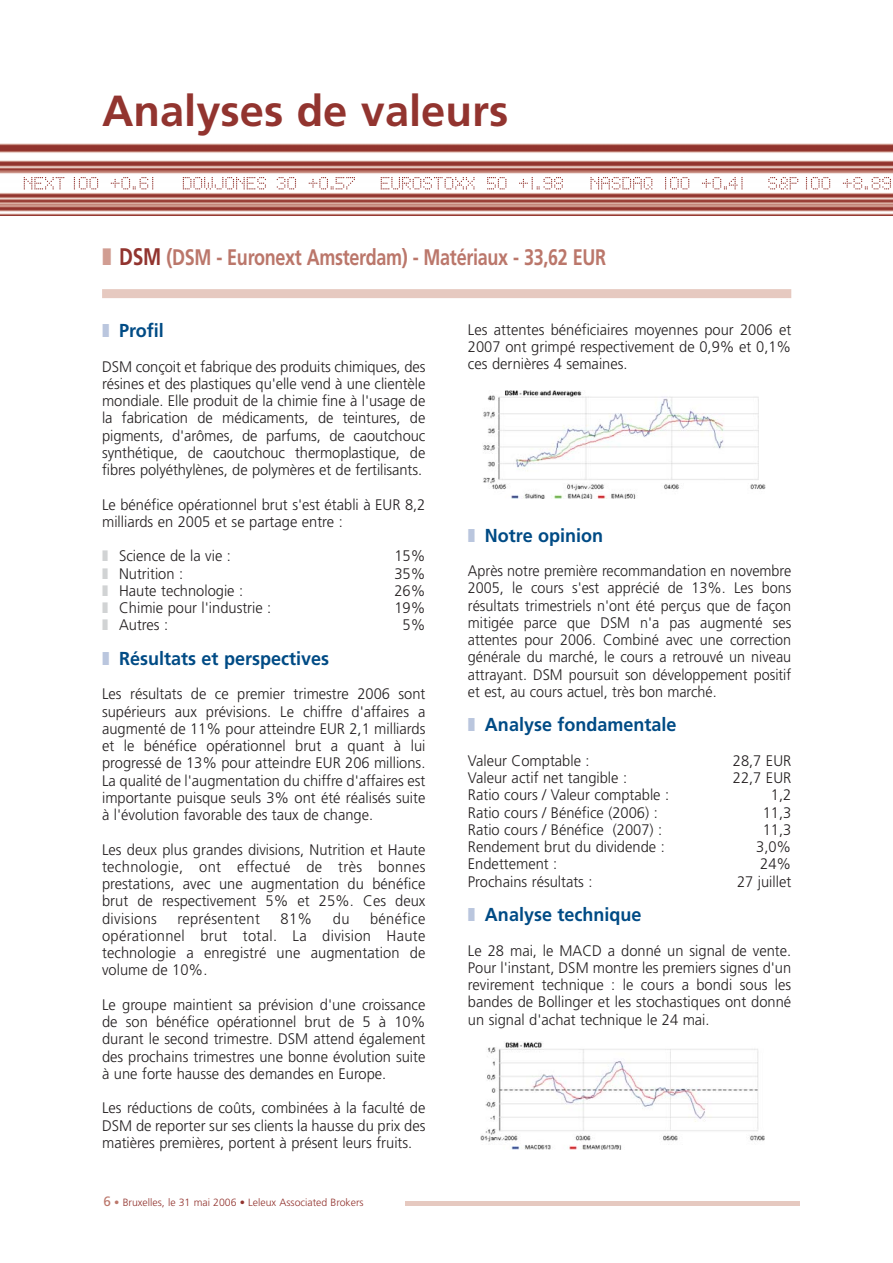
<style>
.page{position:relative;width:893px;height:1263px;background:#fff}
.page>*{position:absolute;margin:0;border:0;box-sizing:border-box;transform-origin:0 0}
.t1{font:700 43.5px "Frutiger";color:#92342f}
.t2{font:700 22.5px "Frutiger";letter-spacing:-.015em;color:#bb776b;scale:.8 1}
.t3{font:700 18.75px "Frutiger";color:#004b85;scale:.96 1}
.t4{font:300 15.3px/17.2px "Frutiger";color:#231f20;text-align:justify;scale:.96 1}
.t5{font:300 15.3px/17.2px "Frutiger";color:#231f20;text-align:justify;scale:.94 1}
.t6{font:300 15.3px "Frutiger";letter-spacing:.02em;color:#231f20;scale:.96 1}
.t7{font:300 10.5px "Frutiger";color:#92342f}
.s1{color:#d19d92}
.s2{font-size:24px;color:#92342f}
.s3{color:#bac6de}
.s4{color:#d1d3d4}
.s5{font-weight:400;font-size:13.5px;color:#bb776b}
.s6{color:#bb776b}
</style>
<div class="page">
<img style="left:0;top:143px;width:892px;height:73px">
<svg style="left:24px;top:177px;width:40px;height:12px"></svg>
<svg style="left:74px;top:177px;width:24px;height:12px"></svg>
<svg style="left:111px;top:177px;width:42px;height:12px"></svg>
<svg style="left:183px;top:177px;width:83px;height:12px"></svg>
<svg style="left:277px;top:177px;width:19px;height:12px"></svg>
<svg style="left:308px;top:177px;width:47px;height:12px"></svg>
<svg style="left:380px;top:177px;width:94px;height:12px"></svg>
<svg style="left:487px;top:177px;width:19px;height:12px"></svg>
<svg style="left:519px;top:177px;width:44px;height:12px"></svg>
<svg style="left:590px;top:177px;width:62px;height:12px"></svg>
<svg style="left:665px;top:177px;width:24px;height:12px"></svg>
<svg style="left:702px;top:177px;width:40px;height:12px"></svg>
<svg style="left:768px;top:177px;width:30px;height:12px"></svg>
<svg style="left:805px;top:177px;width:25px;height:12px"></svg>
<svg style="left:842px;top:177px;width:49px;height:12px"></svg>
<hr style="left:102px;top:1202px;width:697px;height:4px;background:#e6c9c0">
<div style="left:102px;top:1195px;width:302px;height:23px;background:#fff"></div>
<div style="left:102px;top:289px;width:689px;height:9px;background:#e6c9c0"></div>
<img style="left:483px;top:390px;width:282px;height:108px">
<img style="left:480px;top:1041px;width:284px;height:109px">
<h1 class="t1" style="left:102px;top:94px;width:408px">Analyses de valeurs</h1>
<h2 class="t2" style="left:102px;top:248px;width:631px"><span class="s1">❚</span> <span class="s2">DSM</span> (DSM - Euronext Amsterdam) - Matériaux - 33,62 EUR</h2>
<p class="t3" style="left:102px;top:323px;width:66px"><span class="s3">❚</span> Profil</p>
<p class="t4" style="left:102px;top:359px;width:338px">DSM conçoit et fabrique des produits chimiques, des résines et des plastiques qu'elle vend à une clientèle mondiale. Elle produit de la chimie fine à l'usage de la fabrication de médicaments, de teintures, de pigments, d'arômes, de parfums, de caoutchouc synthétique, de caoutchouc thermoplastique, de fibres polyéthylènes, de polymères et de fertilisants.</p>
<p class="t4" style="left:102px;top:497px;width:338px">Le bénéfice opérationnel brut s'est établi à EUR 8,2 milliards en 2005 et se partage entre :</p>
<p class="t4" style="left:102px;top:549px;width:136px"><span class="s4">❚</span> Science de la vie :</p>
<p class="t4" style="left:394px;top:549px;width:34px">15%</p>
<p class="t4" style="left:102px;top:566px;width:86px"><span class="s4">❚</span> Nutrition :</p>
<p class="t4" style="left:394px;top:566px;width:34px">35%</p>
<p class="t4" style="left:102px;top:583px;width:148px"><span class="s4">❚</span> Haute technologie :</p>
<p class="t4" style="left:394px;top:583px;width:34px">26%</p>
<p class="t4" style="left:102px;top:600px;width:178px"><span class="s4">❚</span> Chimie pour l'industrie :</p>
<p class="t4" style="left:394px;top:600px;width:34px">19%</p>
<p class="t4" style="left:102px;top:618px;width:70px"><span class="s4">❚</span> Autres :</p>
<p class="t4" style="left:402px;top:618px;width:25px">5%</p>
<p class="t3" style="left:102px;top:651px;width:238px"><span class="s3">❚</span> Résultats et perspectives</p>
<p class="t4" style="left:102px;top:687px;width:338px">Les résultats de ce premier trimestre 2006 sont supérieurs aux prévisions. Le chiffre d'affaires a augmenté de 11% pour atteindre EUR 2,1 milliards et le bénéfice opérationnel brut a quant à lui progressé de 13% pour atteindre EUR 206 millions.<br>La qualité de l'augmentation du chiffre d'affaires est importante puisque seuls 3% ont été réalisés suite à l'évolution favorable des taux de change.</p>
<p class="t4" style="left:102px;top:842px;width:338px">Les deux plus grandes divisions, Nutrition et Haute technologie, ont effectué de très bonnes prestations, avec une augmentation du bénéfice brut de respectivement 5% et 25%. Ces deux divisions</p>
<p class="t4" style="left:102px;top:911px;width:338px;text-indent:268px">bénéfice opérationnel brut total. La division Haute technologie a enregistré une augmentation de volume de 10%.</p>
<p class="t4" style="left:102px;top:997px;width:338px">Le groupe maintient sa prévision d'une croissance de son bénéfice opérationnel brut de 5 à 10% durant le second trimestre. DSM attend également des prochains trimestres une bonne évolution suite à une forte hausse des demandes en Europe.</p>
<p class="t4" style="left:102px;top:1101px;width:338px">Les réductions de coûts, combinées à la faculté de DSM de reporter sur ses clients la hausse du prix des matières premières, portent à présent leurs fruits.</p>
<p class="t6" style="left:177px;top:912px;width:87px">représentent</p>
<p class="t4" style="left:280px;top:911px;width:34px">81%</p>
<p class="t4" style="left:333px;top:911px;width:19px">du</p>
<p class="t7" style="left:104px;top:1199px;width:261px"><span class="s5">6</span> <span class="s6">•</span> Bruxelles, le 31 mai 2006 • Leleux Associated Brokers</p>
<p class="t4" style="left:468px;top:322px;width:338px">Les attentes bénéficiaires moyennes pour 2006 et 2007 ont grimpé respectivement de 0,9% et 0,1% ces dernières 4 semaines.</p>
<p class="t3" style="left:468px;top:528px;width:142px"><span class="s3">❚</span> Notre opinion</p>
<p class="t5" style="left:468px;top:563px;width:345px">Après notre première recommandation en novembre 2005, le cours s'est apprécié de 13%. Les bons résultats trimestriels n'ont été perçus que de façon mitigée parce que DSM n'a pas augmenté ses attentes pour 2006. Combiné avec une correction générale du marché, le cours a retrouvé un niveau attrayant. DSM poursuit son développement positif et est, au cours actuel, très bon marché.</p>
<p class="t3" style="left:468px;top:717px;width:219px"><span class="s3">❚</span> Analyse fondamentale</p>
<p class="t4" style="left:468px;top:753px;width:128px">Valeur Comptable :</p>
<p class="t4" style="left:732px;top:753px;width:62px">28,7 EUR</p>
<p class="t4" style="left:468px;top:770px;width:167px">Valeur actif net tangible :</p>
<p class="t4" style="left:732px;top:770px;width:62px">22,7 EUR</p>
<p class="t4" style="left:468px;top:788px;width:211px">Ratio cours / Valeur comptable :</p>
<p class="t4" style="left:770px;top:788px;width:23px">1,2</p>
<p class="t4" style="left:468px;top:805px;width:199px">Ratio cours / Bénéfice (2006) :</p>
<p class="t4" style="left:762px;top:805px;width:31px">11,3</p>
<p class="t4" style="left:468px;top:822px;width:204px">Ratio cours / Bénéfice (2007) :</p>
<p class="t4" style="left:762px;top:822px;width:31px">11,3</p>
<p class="t4" style="left:468px;top:839px;width:206px">Rendement brut du dividende :</p>
<p class="t4" style="left:756px;top:839px;width:38px">3,0%</p>
<p class="t4" style="left:468px;top:857px;width:95px">Endettement :</p>
<p class="t4" style="left:760px;top:857px;width:34px">24%</p>
<p class="t4" style="left:468px;top:874px;width:131px">Prochains résultats :</p>
<p class="t4" style="left:737px;top:874px;width:58px">27 juillet</p>
<p class="t3" style="left:468px;top:907px;width:182px"><span class="s3">❚</span> Analyse technique</p>
<p class="t4" style="left:468px;top:943px;width:338px">Le 28 mai, le MACD a donné un signal de vente.<br>Pour l'instant, DSM montre les premiers signes d'un revirement technique : le cours a bondi sous les bandes de Bollinger et les stochastiques ont donné un signal d'achat technique le 24 mai.</p>
</div>
